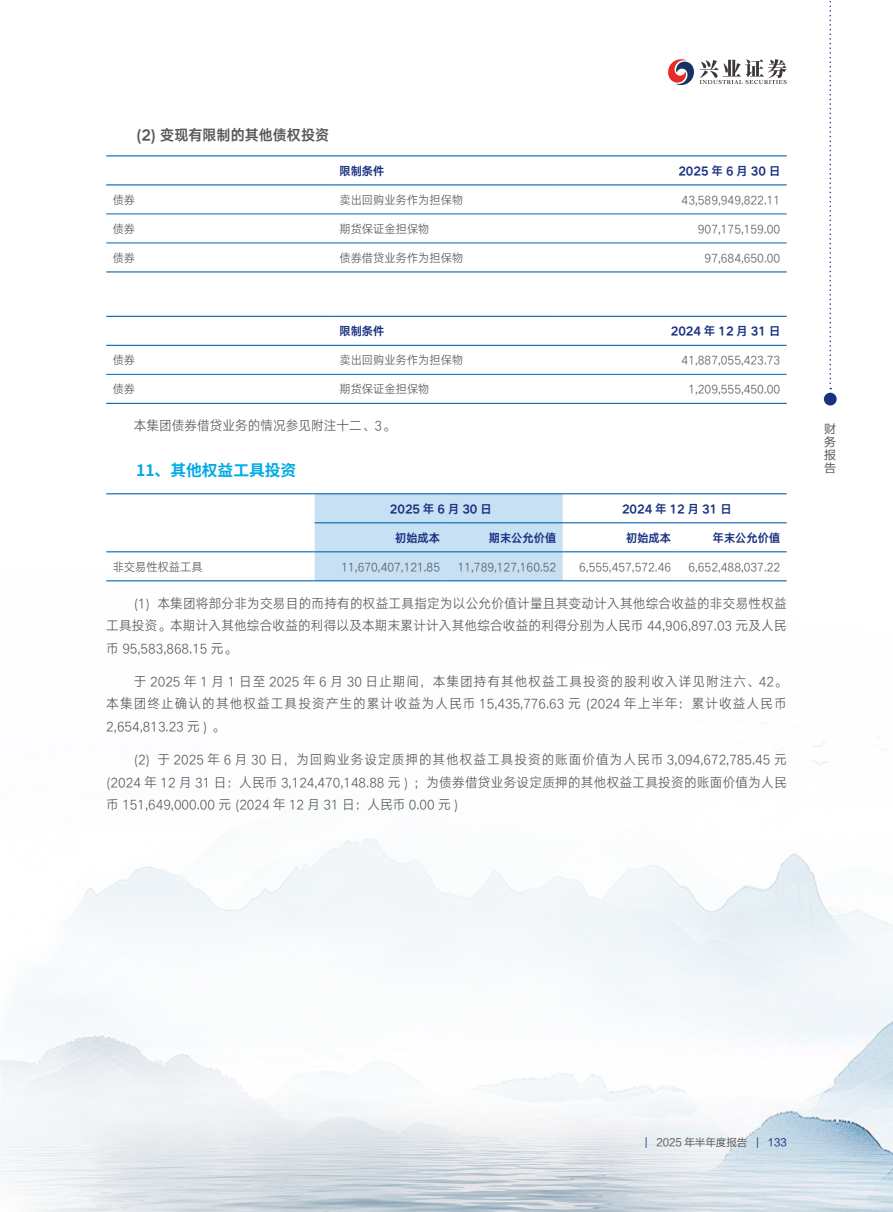
<style>
.page{position:relative;width:893px;height:1212px;background:#fff}
.page>*{position:absolute;margin:0;border:0;box-sizing:border-box;transform-origin:0 0}
.三级标题_1{font:700 15.75px "Source Han Sans CN";color:#00abe5}
.三级标题__1{font:15px "HY Qi Hei X1 GEW";color:#57585a}
.正文{font:13.5px/22.5px "HY Qi Hei X1 DEW";letter-spacing:.01em;color:#57585a;text-align:justify}
.表文字右{font:12px "HY Qi Hei X1 DEW";color:#57585a}
.表文字左{font:12px "HY Qi Hei X1 DEW";color:#57585a}
.表头-右{font:12px "HY Qi Hei X1 GEW";color:#183181}
.表头-中{font:12px "HY Qi Hei X1 GEW";color:#183181}
.表头-右-2{font:12px "HY Qi Hei X1 GEW";letter-spacing:.25em;color:#183181}
.表头-中-2{font:12px "HY Qi Hei X1 GEW";letter-spacing:.25em;color:#183181}
.表头-左{font:12px "HY Qi Hei X1 GEW";color:#183181}
.t1{font:12px/12.9px "FZLTHJW GB1 0";color:#57585a;text-align:justify}
.t2{font:10.5px "FZLTHJW GB1 0";color:#57585a}
.s1{color:#183181}
</style>
<div class="page">
<img style="left:0;top:69px;width:893px;height:1143px">
<svg style="left:829px;top:1px;width:2px;height:388px"></svg>
<div style="left:824px;top:393px;width:13px;height:12px;background:#183181;border-radius:50%"></div>
<svg style="left:668px;top:59px;width:26px;height:26px"></svg>
<svg style="left:700px;top:59px;width:87px;height:25px"></svg>
<hr style="left:106px;top:155px;width:227px;height:1px;background:#0166b3">
<hr style="left:106px;top:214px;width:227px;height:1px;background:#0166b3">
<hr style="left:333px;top:214px;width:227px;height:1px;background:#0166b3">
<hr style="left:560px;top:214px;width:227px;height:1px;background:#0166b3">
<hr style="left:106px;top:243px;width:227px;height:1px;background:#0166b3">
<hr style="left:333px;top:243px;width:227px;height:1px;background:#0166b3">
<hr style="left:560px;top:243px;width:227px;height:1px;background:#0166b3">
<hr style="left:106px;top:271px;width:227px;height:1px;background:#0166b3">
<hr style="left:333px;top:271px;width:227px;height:1px;background:#0166b3">
<hr style="left:560px;top:271px;width:227px;height:1px;background:#0166b3">
<hr style="left:333px;top:155px;width:227px;height:1px;background:#0166b3">
<hr style="left:560px;top:155px;width:227px;height:1px;background:#0166b3">
<hr style="left:106px;top:184px;width:227px;height:1px;background:#0166b3">
<hr style="left:333px;top:184px;width:227px;height:1px;background:#0166b3">
<hr style="left:560px;top:184px;width:227px;height:1px;background:#0166b3">
<hr style="left:106px;top:316px;width:227px;height:1px;background:#0166b3">
<hr style="left:106px;top:374px;width:227px;height:1px;background:#0166b3">
<hr style="left:333px;top:374px;width:227px;height:1px;background:#0166b3">
<hr style="left:560px;top:374px;width:227px;height:1px;background:#0166b3">
<hr style="left:106px;top:403px;width:227px;height:1px;background:#0166b3">
<hr style="left:333px;top:403px;width:227px;height:1px;background:#0166b3">
<hr style="left:560px;top:403px;width:227px;height:1px;background:#0166b3">
<hr style="left:333px;top:316px;width:227px;height:1px;background:#0166b3">
<hr style="left:560px;top:316px;width:227px;height:1px;background:#0166b3">
<hr style="left:106px;top:345px;width:227px;height:1px;background:#0166b3">
<hr style="left:333px;top:345px;width:227px;height:1px;background:#0166b3">
<hr style="left:560px;top:345px;width:227px;height:1px;background:#0166b3">
<div style="left:315px;top:494px;width:248px;height:86px;background:#c7e0f3"></div>
<hr style="left:315px;top:493px;width:131px;height:1px;background:#0166b3">
<hr style="left:446px;top:493px;width:117px;height:1px;background:#0166b3">
<hr style="left:315px;top:522px;width:131px;height:1px;background:#0166b3">
<hr style="left:446px;top:522px;width:117px;height:1px;background:#0166b3">
<hr style="left:563px;top:493px;width:114px;height:1px;background:#0166b3">
<hr style="left:677px;top:493px;width:110px;height:1px;background:#0166b3">
<hr style="left:563px;top:522px;width:114px;height:1px;background:#0166b3">
<hr style="left:677px;top:522px;width:110px;height:1px;background:#0166b3">
<hr style="left:106px;top:493px;width:209px;height:1px;background:#0166b3">
<hr style="left:106px;top:551px;width:209px;height:1px;background:#0166b3">
<hr style="left:315px;top:551px;width:131px;height:1px;background:#0166b3">
<hr style="left:446px;top:551px;width:117px;height:1px;background:#0166b3">
<hr style="left:563px;top:551px;width:114px;height:1px;background:#0166b3">
<hr style="left:677px;top:551px;width:110px;height:1px;background:#0166b3">
<hr style="left:106px;top:580px;width:209px;height:1px;background:#0166b3">
<hr style="left:315px;top:580px;width:131px;height:1px;background:#0166b3">
<hr style="left:446px;top:580px;width:117px;height:1px;background:#0166b3">
<hr style="left:563px;top:580px;width:114px;height:1px;background:#0166b3">
<hr style="left:677px;top:580px;width:110px;height:1px;background:#0166b3">
<p class="三级标题__1" style="left:136px;top:124px;width:195px">(2) 变现有限制的其他债权投资</p>
<p class="表头-左" style="left:339px;top:162px;width:47px">限制条件</p>
<p class="表头-右-2" style="left:678px;top:162px;width:103px">2025年6月30日</p>
<p class="表文字左" style="left:113px;top:192px;width:24px">债券</p>
<p class="表文字左" style="left:339px;top:192px;width:125px">卖出回购业务作为担保物</p>
<p class="表文字右" style="left:682px;top:192px;width:100px">43,589,949,822.11</p>
<p class="表文字左" style="left:113px;top:221px;width:24px">债券</p>
<p class="表文字左" style="left:339px;top:221px;width:92px">期货保证金担保物</p>
<p class="表文字右" style="left:698px;top:221px;width:84px">907,175,159.00</p>
<p class="表文字左" style="left:113px;top:250px;width:24px">债券</p>
<p class="表文字左" style="left:339px;top:250px;width:125px">债券借贷业务作为担保物</p>
<p class="表文字右" style="left:705px;top:250px;width:77px">97,684,650.00</p>
<p class="表头-左" style="left:339px;top:322px;width:47px">限制条件</p>
<p class="表头-右" style="left:671px;top:322px;width:111px">2024 年 12 月 31 日</p>
<p class="表文字左" style="left:113px;top:352px;width:24px">债券</p>
<p class="表文字左" style="left:339px;top:352px;width:125px">卖出回购业务作为担保物</p>
<p class="表文字右" style="left:682px;top:352px;width:100px">41,887,055,423.73</p>
<p class="表文字左" style="left:113px;top:381px;width:24px">债券</p>
<p class="表文字左" style="left:339px;top:381px;width:92px">期货保证金担保物</p>
<p class="表文字右" style="left:688px;top:381px;width:93px">1,209,555,450.00</p>
<p class="正文" style="left:134px;top:414px;width:262px">本集团债券借贷业务的情况参见附注十二、3。</p>
<p class="三级标题_1" style="left:136px;top:462px;width:162px">11、其他权益工具投资</p>
<p class="表头-中-2" style="left:390px;top:500px;width:103px">2025年6月30日</p>
<p class="表头-中" style="left:622px;top:500px;width:111px">2024 年 12 月 31 日</p>
<p class="表头-右" style="left:395px;top:529px;width:47px">初始成本</p>
<p class="表头-右" style="left:489px;top:529px;width:69px">期末公允价值</p>
<p class="表头-右" style="left:626px;top:529px;width:47px">初始成本</p>
<p class="表头-右" style="left:713px;top:529px;width:69px">年末公允价值</p>
<p class="表文字左" style="left:113px;top:559px;width:92px">非交易性权益工具</p>
<p class="表文字右" style="left:341px;top:559px;width:100px">11,670,407,121.85</p>
<p class="表文字右" style="left:458px;top:559px;width:100px">11,789,127,160.52</p>
<p class="表文字右" style="left:579px;top:559px;width:93px">6,555,457,572.46</p>
<p class="表文字右" style="left:688px;top:559px;width:93px">6,652,488,037.22</p>
<p class="正文" style="left:106px;top:591px;width:682px;text-indent:28px">(1) 本集团将部分非为交易目的而持有的权益工具指定为以公允价值计量且其变动计入其他综合收益的非交易性权益工具投资。本期计入其他综合收益的利得以及本期末累计计入其他综合收益的利得分别为人民币 44,906,897.03 元及人民币 95,583,868.15 元。</p>
<p class="正文" style="left:106px;top:670px;width:682px;text-indent:28px">于 2025 年 1 月 1 日至 2025 年 6 月 30 日止期间，本集团持有其他权益工具投资的股利收入详见附注六、42。本集团终止确认的其他权益工具投资产生的累计收益为人民币 15,435,776.63 元 (2024 年上半年：累计收益人民币2,654,813.23 元 ) 。</p>
<p class="正文" style="left:106px;top:748px;width:682px;text-indent:28px">(2) 于 2025 年 6 月 30 日，为回购业务设定质押的其他权益工具投资的账面价值为人民币 3,094,672,785.45 元(2024 年 12 月 31 日：人民币 3,124,470,148.88 元 ) ；为债券借贷业务设定质押的其他权益工具投资的账面价值为人民币 151,649,000.00 元 (2024 年 12 月 31 日：人民币 0.00 元 )</p>
<p class="t1" style="left:824px;top:423px;width:13px">财务报告</p>
<p class="t2" style="left:645px;top:1136px;width:143px"><span class="s1">|</span> 2025 年半年度报告 <span class="s1">| 133</span></p>
</div>
